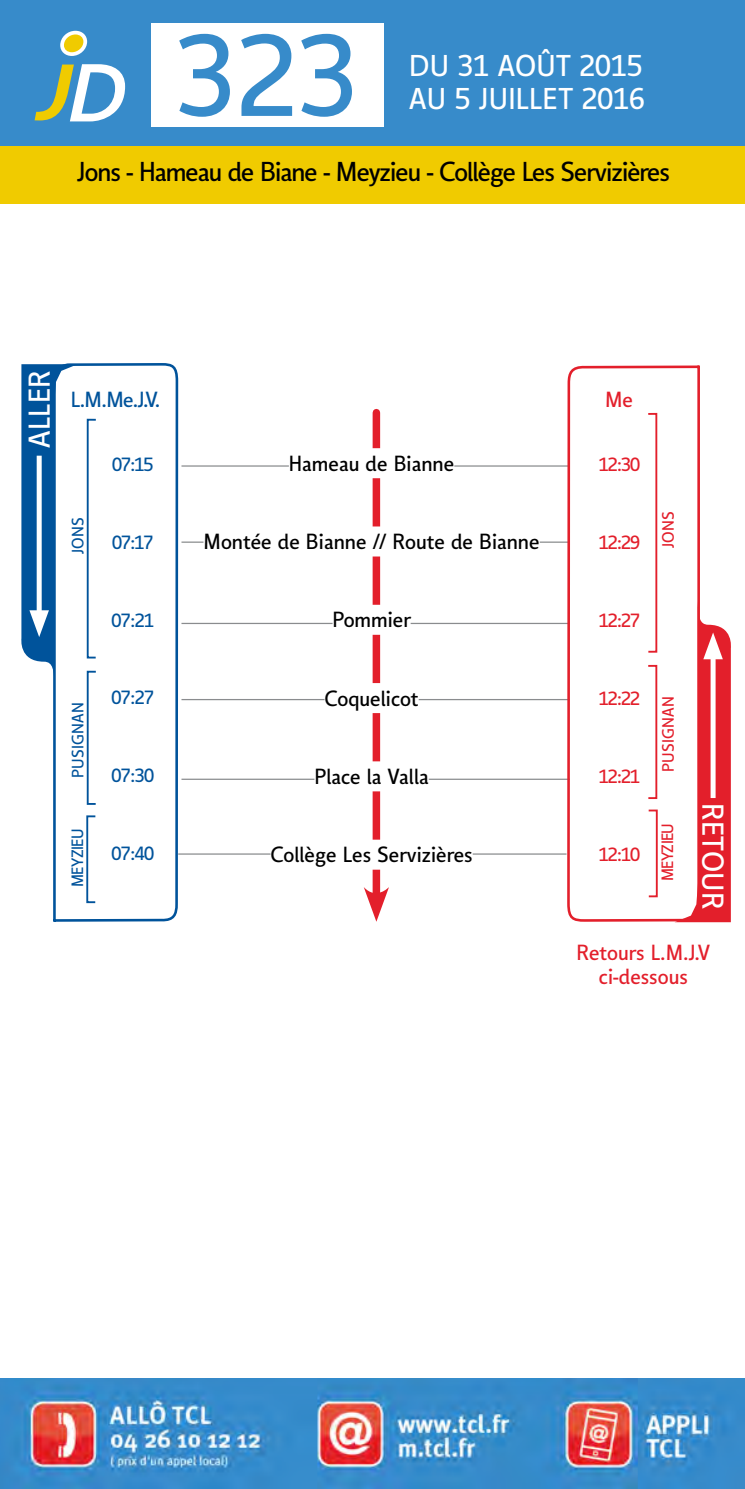
<style>
.page{position:relative;width:745px;height:1489px;background:#fff}
.page>*{position:absolute;margin:0;border:0;box-sizing:border-box;transform-origin:0 0}
.t1{font:106px "TCL";color:#378bca}
.t2{font:27.5px "TCL";letter-spacing:.01em;color:#fff}
.t3{font:25px "TCL";letter-spacing:-.04em;color:#000}
.t4{font:20px "TCL";color:#000}
.t5{font:20px/24px "TCL";color:#e31f2b;text-align:center}
.t6{font:20px "TCL";color:#00539b}
.t7{font:17.5px "TCL";letter-spacing:-.03em;color:#00539b}
.t8{font:17.5px "TCL";letter-spacing:-.05em;color:#e31f2b}
.t9{font:15px "TCL";letter-spacing:.01em;color:#00539b}
.t10{font:15px "TCL";letter-spacing:.01em;color:#e31f2b}
.t11{font:15px "TCL";letter-spacing:-.05em;color:#00539b}
.t12{font:15px "TCL";letter-spacing:-.05em;color:#e31f2b}
</style>
<div class="page">
<hr style="left:178px;top:853px;width:388px;height:1px;background:#8a8c8e">
<div style="left:372px;top:412px;width:8px;height:488px;background:#e31f2b"></div>
<svg style="left:363px;top:887px;width:26px;height:34px"></svg>
<hr style="left:181px;top:778px;width:388px;height:1px;background:#8a8c8e">
<hr style="left:181px;top:465px;width:388px;height:1px;background:#8a8c8e">
<hr style="left:181px;top:541px;width:388px;height:1px;background:#8a8c8e">
<hr style="left:181px;top:622px;width:388px;height:2px;background:#8a8c8e">
<hr style="left:181px;top:699px;width:388px;height:1px;background:#8a8c8e">
<div style="left:0;top:0;width:744px;height:146px;background:#378bca"></div>
<div style="left:151px;top:23px;width:232px;height:104px;background:#fff"></div>
<svg style="left:60px;top:31px;width:27px;height:25px"></svg>
<svg style="left:35px;top:64px;width:90px;height:57px"></svg>
<img style="left:0;top:1378px;width:744px;height:110px">
<svg style="left:53px;top:363px;width:126px;height:559px"></svg>
<svg style="left:21px;top:364px;width:57px;height:322px"></svg>
<div style="left:87px;top:670px;width:9px;height:134px;border:2px solid #00539b"></div>
<div style="left:0;top:146px;width:744px;height:58px;background:#f0cb00"></div>
<svg style="left:565px;top:365px;width:135px;height:558px"></svg>
<svg style="left:674px;top:599px;width:57px;height:323px"></svg>
<div style="left:86px;top:815px;width:9px;height:88px;border:2px solid #00539b"></div>
<div style="left:289px;top:448px;width:165px;height:30px;background:#fff"></div>
<div style="left:203px;top:526px;width:336px;height:30px;background:#fff"></div>
<div style="left:332px;top:604px;width:78px;height:30px;background:#fff"></div>
<div style="left:324px;top:683px;width:94px;height:30px;background:#fff"></div>
<div style="left:314px;top:761px;width:114px;height:30px;background:#fff"></div>
<div style="left:270px;top:839px;width:202px;height:30px;background:#fff"></div>
<div style="left:87px;top:419px;width:9px;height:239px;border:2px solid #00539b"></div>
<div style="left:648px;top:809px;width:9px;height:88px;border:2px solid #e31f2b"></div>
<h1 class="t1" style="left:175px;top:7px;width:184px">323</h1>
<h2 class="t2" style="left:409px;top:48px;width:235px">DU 31 AOÛT 2015</h2>
<h2 class="t2" style="left:409px;top:81px;width:237px">AU 5 JUILLET 2016</h2>
<p class="t3" style="left:77px;top:155px;width:594px">Jons - Hameau de Biane - Meyzieu - Collège Les Servizières</p>
<h2 class="t2" style="left:21px;top:447px;width:79px;rotate:-90deg">ALLER</h2>
<p class="t6" style="left:71px;top:386px;width:91px">L.M.Me.J.V.</p>
<p class="t9" style="left:68px;top:554px;width:38px;rotate:-90deg">JONS</p>
<p class="t7" style="left:112px;top:452px;width:43px">07:15</p>
<p class="t7" style="left:112px;top:530px;width:43px">07:17</p>
<p class="t7" style="left:111px;top:608px;width:44px">07:21</p>
<p class="t9" style="left:68px;top:777px;width:77px;rotate:-90deg">PUSIGNAN</p>
<p class="t11" style="left:68px;top:886px;width:60px;rotate:-90deg">MEYZIEU</p>
<p class="t7" style="left:111px;top:686px;width:44px">07:27</p>
<p class="t7" style="left:111px;top:764px;width:44px">07:30</p>
<p class="t7" style="left:111px;top:842px;width:44px">07:40</p>
<p class="t5" style="left:604px;top:387px;width:30px">Me</p>
<p class="t4" style="left:289px;top:450px;width:167px">Hameau de Bianne</p>
<p class="t8" style="left:598px;top:453px;width:43px">12:30</p>
<p class="t4" style="left:203px;top:528px;width:337px">Montée de Bianne // Route de Bianne</p>
<p class="t8" style="left:598px;top:531px;width:43px">12:29</p>
<p class="t10" style="left:658px;top:548px;width:38px;rotate:-90deg">JONS</p>
<p class="t4" style="left:332px;top:606px;width:80px">Pommier</p>
<p class="t8" style="left:598px;top:609px;width:43px">12:27</p>
<p class="t4" style="left:324px;top:685px;width:96px">Coquelicot</p>
<p class="t4" style="left:314px;top:763px;width:116px">Place la Valla</p>
<p class="t8" style="left:598px;top:687px;width:43px">12:22</p>
<p class="t8" style="left:598px;top:765px;width:43px">12:21</p>
<p class="t10" style="left:658px;top:772px;width:77px;rotate:-90deg">PUSIGNAN</p>
<p class="t4" style="left:270px;top:841px;width:203px">Collège Les Servizières</p>
<p class="t8" style="left:598px;top:843px;width:43px">12:10</p>
<p class="t12" style="left:657px;top:881px;width:60px;rotate:-90deg">MEYZIEU</p>
<h2 class="t2" style="left:730px;top:803px;width:108px;rotate:90deg">RETOUR</h2>
<p class="t5" style="left:576px;top:940px;width:135px">Retours L.M.J.V ci-dessous</p>
</div>
